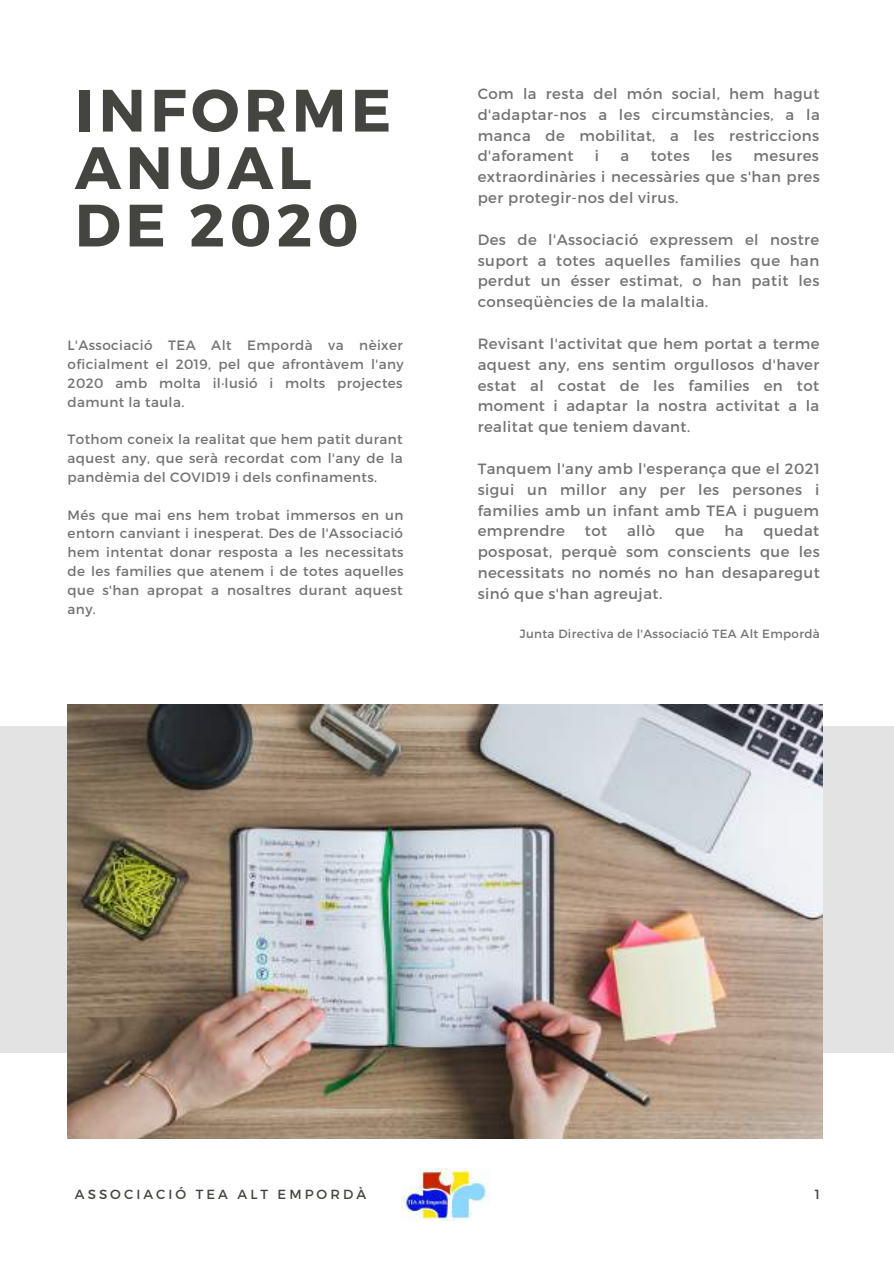
<style>
.page{position:relative;width:894px;height:1264px;background:#fff}
.page>*{position:absolute;margin:0;border:0;box-sizing:border-box;transform-origin:0 0}
.t1{font:700 59.55px/57.4px "Montserrat";letter-spacing:.08em;color:#444440}
.t2{font:14.85px/20.9px "Montserrat";letter-spacing:.03em;color:#737373;text-align:justify}
.t3{font:13.5px/18.8px "Montserrat";letter-spacing:.03em;color:#737373;text-align:justify}
.t4{font:13.2px "Montserrat";letter-spacing:.23em;color:#444440}
.t5{font:11.85px "Montserrat";letter-spacing:.03em;color:#737373}
</style>
<div class="page">
<div style="left:0;top:726px;width:893px;height:326px;background:#e3e3e3"></div>
<img style="left:68px;top:704px;width:754px;height:434px">
<img style="left:401px;top:1168px;width:87px;height:53px">
<h1 class="t1" style="left:75px;top:79px;width:317px">INFORME<br>ANUAL<br>DE 2020</h1>
<p class="t3" style="left:68px;top:335px;width:337px">L'Associació TEA Alt Empordà va nèixer oficialment el 2019, pel que afrontàvem l'any 2020 amb molta il·lusió i molts projectes damunt la taula.</p>
<p class="t3" style="left:68px;top:429px;width:336px">Tothom coneix la realitat que hem patit durant aquest any, que serà recordat com l'any de la pandèmia del COVID19 i dels confinaments.</p>
<p class="t3" style="left:68px;top:505px;width:337px">Més que mai ens hem trobat immersos en un entorn canviant i inesperat. Des de l'Associació hem intentat donar resposta a les necessitats de les families que atenem i de totes aquelles que s'han apropat a nosaltres durant aquest any.</p>
<p class="t2" style="left:477px;top:82px;width:343px">Com la resta del món social, hem hagut d'adaptar-nos a les circumstàncies, a la manca de mobilitat, a les restriccions d'aforament</p>
<p class="t2" style="left:594px;top:145px;width:6px">i</p>
<p class="t2" style="left:620px;top:145px;width:10px">a</p>
<p class="t2" style="left:650px;top:145px;width:40px">totes</p>
<p class="t2" style="left:711px;top:145px;width:23px">les</p>
<p class="t2" style="left:477px;top:145px;width:343px;text-indent:276px">mesures extraordinàries i necessàries que s'han pres per protegir-nos del virus.</p>
<p class="t2" style="left:477px;top:228px;width:343px">Des de l'Associació expressem el nostre suport a totes aquelles families que han perdut un ésser estimat, o han patit les conseqüències de la malaltia.</p>
<p class="t2" style="left:477px;top:332px;width:343px">Revisant l'activitat que hem portat a terme aquest any, ens sentim orgullosos d'haver estat al costat de les families en tot moment i adaptar la nostra activitat a la realitat que teniem davant.</p>
<p class="t2" style="left:477px;top:457px;width:343px">Tanquem l'any amb l'esperança que el 2021 sigui un millor any per les persones i families amb un infant amb TEA i puguem emprendre</p>
<p class="t2" style="left:584px;top:520px;width:24px">tot</p>
<p class="t2" style="left:627px;top:520px;width:30px">allò</p>
<p class="t2" style="left:674px;top:520px;width:31px">que</p>
<p class="t2" style="left:724px;top:520px;width:21px">ha</p>
<p class="t2" style="left:477px;top:520px;width:343px;text-indent:285px">quedat posposat, perquè som conscients que les necessitats no només no han desaparegut sinó que s'han agreujat.</p>
<p class="t5" style="left:519px;top:625px;width:301px">Junta Directiva de l'Associació TEA Alt Empordà</p>
<p class="t4" style="left:75px;top:1185px;width:292px">ASSOCIACIÓ TEA ALT EMPORDÀ</p>
<p class="t4" style="left:814px;top:1185px;width:7px">1</p>
</div>
